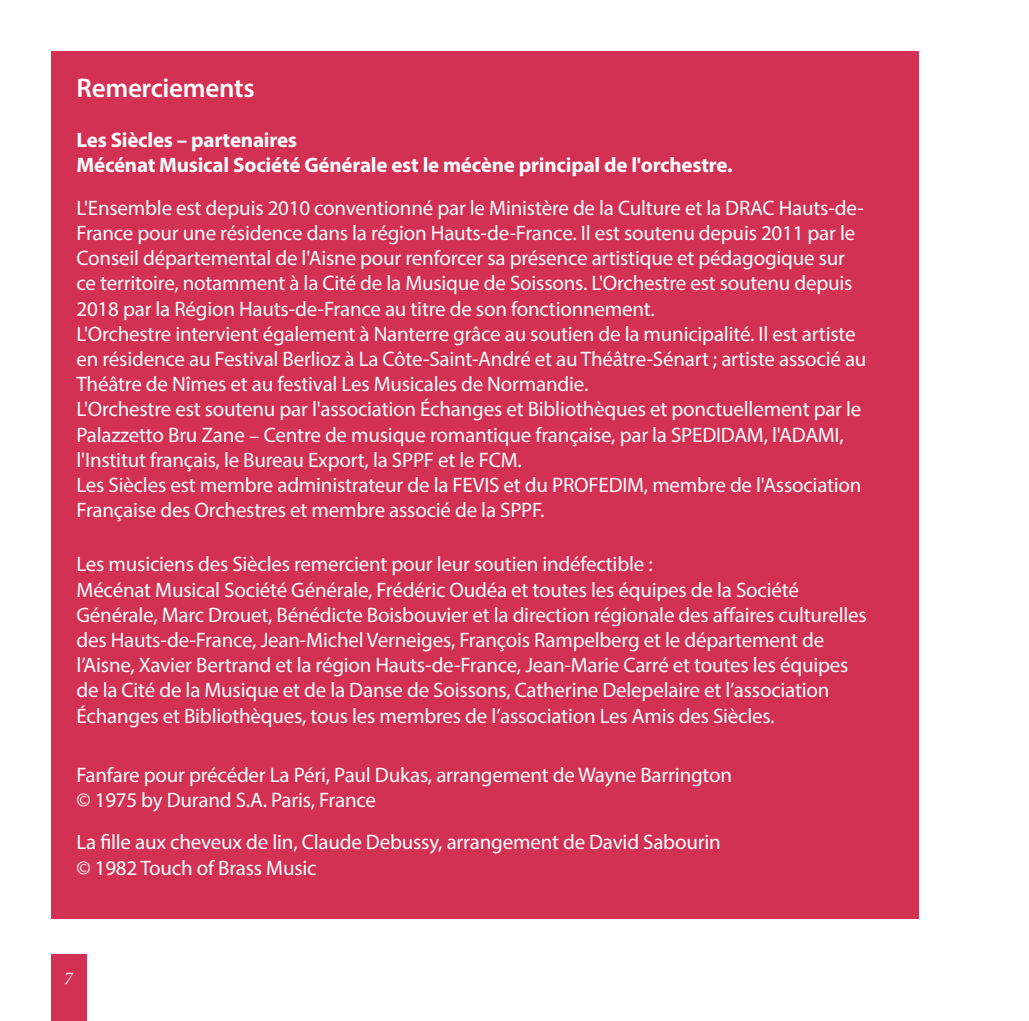
<style>
.page{position:relative;width:1029px;height:1021px;background:#fff}
.page>*{position:absolute;margin:0;border:0;box-sizing:border-box;transform-origin:0 0}
.t1{font:600 27px "Myriad Pro";letter-spacing:-.01em;color:#fff}
.t2{font:21px/25.2px "Myriad Pro";letter-spacing:-.01em;color:#fff}
.t3{font:700 21px/25.2px "Myriad Pro";letter-spacing:-.01em;color:#fff}
.t4{font:italic 18px "Minion Pro";color:#fff}
.s1{font-family:"Minion Pro"}
</style>
<div class="page">
<div style="left:51px;top:953px;width:35px;height:67px;background:#d23153"></div>
<div style="left:51px;top:51px;width:867px;height:867px;background:#d23153"></div>
<p class="t1" style="left:77px;top:71px;width:180px">Remerciements</p>
<p class="t3" style="left:77px;top:127px;width:657px">Les Siècles – partenaires<br>Mécénat Musical Société Générale est le mécène principal de l'orchestre.</p>
<p class="t2" style="left:77px;top:195px;width:791px">L'Ensemble est depuis 2010 conventionné par le Ministère de la Culture et la DRAC Hauts-de-France pour une résidence dans la région Hauts-de-France. Il est soutenu depuis 2011 par le Conseil départemental de l'Aisne pour renforcer sa présence artistique et pédagogique sur ce territoire, notamment à la Cité de la Musique de Soissons. L'Orchestre est soutenu depuis 2018 par la Région Hauts-de-France au titre de son fonctionnement.<br>L'Orchestre intervient également à Nanterre grâce au soutien de la municipalité. Il est artiste en résidence au Festival Berlioz à La Côte-Saint-André et au Théâtre-Sénart ; artiste associé au Théâtre de Nîmes et au festival Les Musicales de Normandie.<br>L'Orchestre est soutenu par l'association Échanges et Bibliothèques et ponctuellement par le Palazzetto Bru Zane <span class="s1">–</span> Centre de musique romantique française, par la SPEDIDAM, l'ADAMI, l'Institut français, le Bureau Export, la SPPF et le FCM.<br>Les Siècles est membre administrateur de la FEVIS et du PROFEDIM, membre de l'Association Française des Orchestres et membre associé de la SPPF.</p>
<p class="t2" style="left:77px;top:551px;width:792px">Les musiciens des Siècles remercient pour leur soutien indéfectible :<br>Mécénat Musical Société Générale, Frédéric Oudéa et toutes les équipes de la Société Générale, Marc Drouet, Bénédicte Boisbouvier et la direction régionale des affaires culturelles des Hauts-de-France, Jean-Michel Verneiges, François Rampelberg et le département de l’Aisne, Xavier Bertrand et la région Hauts-de-France, Jean-Marie Carré et toutes les équipes de la Cité de la Musique et de la Danse de Soissons, Catherine Delepelaire et l’association Échanges et Bibliothèques, tous les membres de l’association Les Amis des Siècles.</p>
<p class="t2" style="left:77px;top:762px;width:657px">Fanfare pour précéder La Péri, Paul Dukas, arrangement de Wayne Barrington © 1975 by Durand S.A. Paris, France</p>
<p class="t2" style="left:77px;top:829px;width:646px">La fille aux cheveux de lin, Claude Debussy, arrangement de David Sabourin © 1982 Touch of Brass Music</p>
<p class="t4" style="left:64px;top:965px;width:10px">7</p>
</div>
